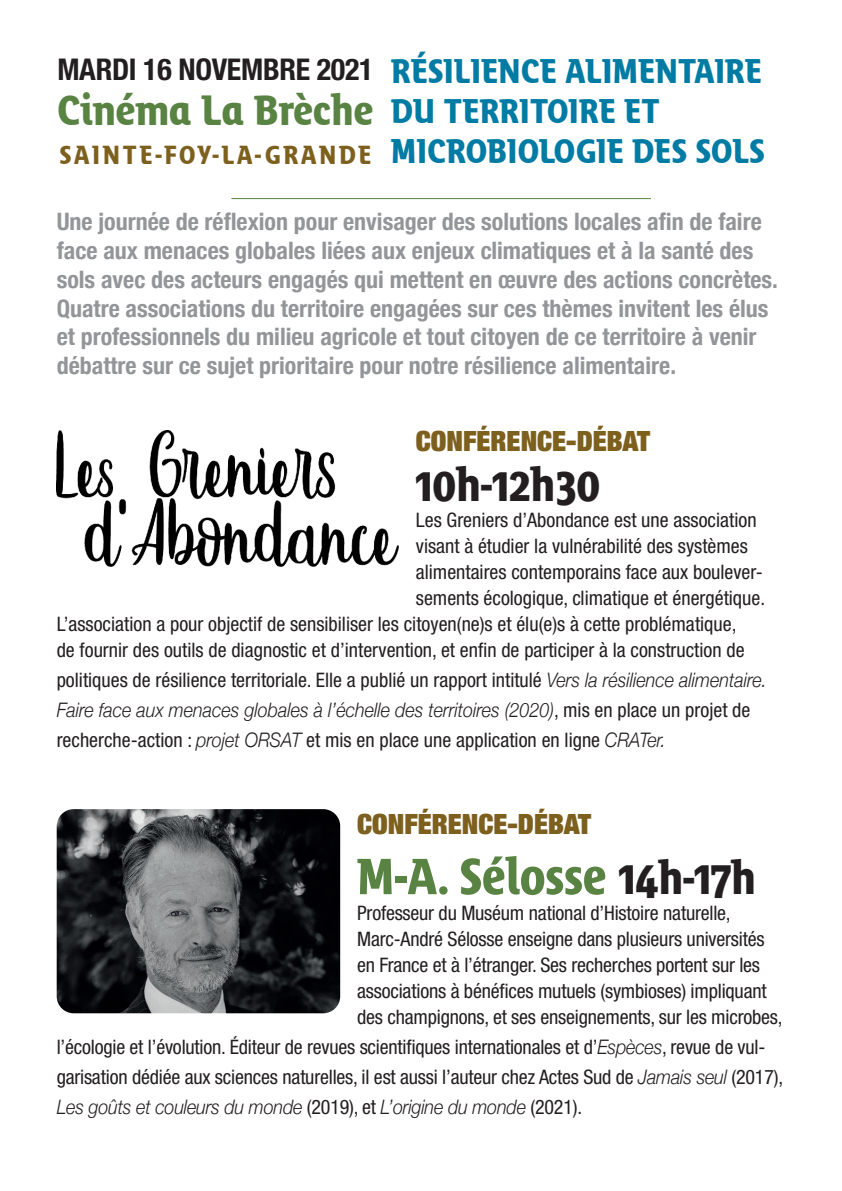
<style>
.page{position:relative;width:842px;height:1191px;background:#fff}
.page>*{position:absolute;margin:0;border:0;box-sizing:border-box;transform-origin:0 0}
.t1{font:700 50px "Bienvenue Titling";color:#598342}
.t2{font:700 46px "Bienvenue Titling";color:#231f20}
.t3{font:42px "Bienvenue Titling TT";color:#598342}
.t4{font:34px/40px "Bienvenue Titling TT";color:#007ba4}
.t5{font:700 condensed 30px "Helvetica Neue";letter-spacing:-.01em;color:#231f20}
.t6{font:900 expanded 28px "Helvetica Neue";color:#7d601e}
.t7{font:26px "Bienvenue Titling TT";letter-spacing:.1em;color:#7d601e}
.t8{font:700 condensed 24px/28.8px "Helvetica Neue";color:#939598}
.Texte{font:condensed 20px/30px "Helvetica Neue";color:#231f20}
.s1{font-weight:300;font-style:italic;font-stretch:normal}
.s2{font-size:46px;color:#231f20}
</style>
<div class="page">
<img style="left:57px;top:809px;width:283px;height:204px">
<img style="left:57px;top:430px;width:342px;height:137px">
<hr style="left:231px;top:198px;width:420px;height:1px;background:#598342">
<p class="t5" style="left:57px;top:51px;width:318px">MARDI 16 NOVEMBRE 2021</p>
<p class="t3" style="left:57px;top:86px;width:318px">Cinéma La Brèche</p>
<p class="t7" style="left:60px;top:140px;width:313px">SAINTE-FOY-LA-GRANDE</p>
<p class="t4" style="left:391px;top:51px;width:375px">RÉSILIENCE ALIMENTAIRE<br>DU TERRITOIRE ET<br>MICROBIOLOGIE DES SOLS</p>
<p class="t8" style="left:57px;top:205px;width:723px">Une journée de réflexion pour envisager des solutions locales afin de faire face aux menaces globales liées aux enjeux climatiques et à la santé des sols avec des acteurs engagés qui mettent en œuvre des actions concrètes.</p>
<p class="t8" style="left:57px;top:292px;width:713px">Quatre associations du territoire engagées sur ces thèmes invitent les élus et professionnels du milieu agricole et tout citoyen de ce territoire à venir débattre sur ce sujet prioritaire pour notre résilience alimentaire.</p>
<p class="t6" style="left:416px;top:423px;width:236px">CONFÉRENCE-DÉBAT</p>
<p class="t2" style="left:416px;top:457px;width:186px">10h-12h30</p>
<p class="Texte" style="left:416px;top:505px;width:342px">Les Greniers d’Abondance est une association</p>
<p class="Texte" style="left:416px;top:531px;width:333px">visant à étudier la vulnérabilité des systèmes</p>
<p class="Texte" style="left:416px;top:557px;width:348px">alimentaires contemporains face aux boulever-</p>
<p class="Texte" style="left:416px;top:583px;width:351px">sements écologique, climatique et énergétique.</p>
<p class="Texte" style="left:57px;top:609px;width:681px">L’association a pour objectif de sensibiliser les citoyen(ne)s et élu(e)s à cette problématique,</p>
<p class="Texte" style="left:57px;top:635px;width:689px">de fournir des outils de diagnostic et d’intervention, et enfin de participer à la construction de</p>
<p class="Texte" style="left:57px;top:665px;width:711px">politiques de résilience territoriale. Elle a publié un rapport intitulé <span class="s1">Vers la résilience alimentaire.<br>Faire face aux menaces globales à l’échelle des territoires (2020)</span>, mis en place un projet de recherche-action : <span class="s1">projet ORSAT</span> et mis en place une application en ligne <span class="s1">CRATer.</span></p>
<p class="t6" style="left:357px;top:806px;width:236px">CONFÉRENCE-DÉBAT</p>
<p class="t1" style="left:357px;top:847px;width:400px">M-A. Sélosse <span class="s2">14h-17h</span></p>
<p class="Texte" style="left:357px;top:900px;width:427px;line-height:26px">Professeur du Muséum national d’Histoire naturelle, Marc-André Sélosse enseigne dans plusieurs universités en France et à l’étranger. Ses recherches portent sur les associations à bénéfices mutuels (symbioses) impliquant des champignons, et ses enseignements, sur les microbes,</p>
<p class="Texte" style="left:57px;top:1032px;width:728px">l’écologie et l’évolution. Éditeur de revues scientifiques internationales et d’<span class="s1">Espèces</span>, revue de vul&shy;garisation dédiée aux sciences naturelles, il est aussi l’auteur chez Actes Sud de <span class="s1">Jamais seul</span> (2017),<br><span class="s1">Les goûts et couleurs du monde</span> (2019), et <span class="s1">L’origine du monde</span> (2021).</p>
</div>
